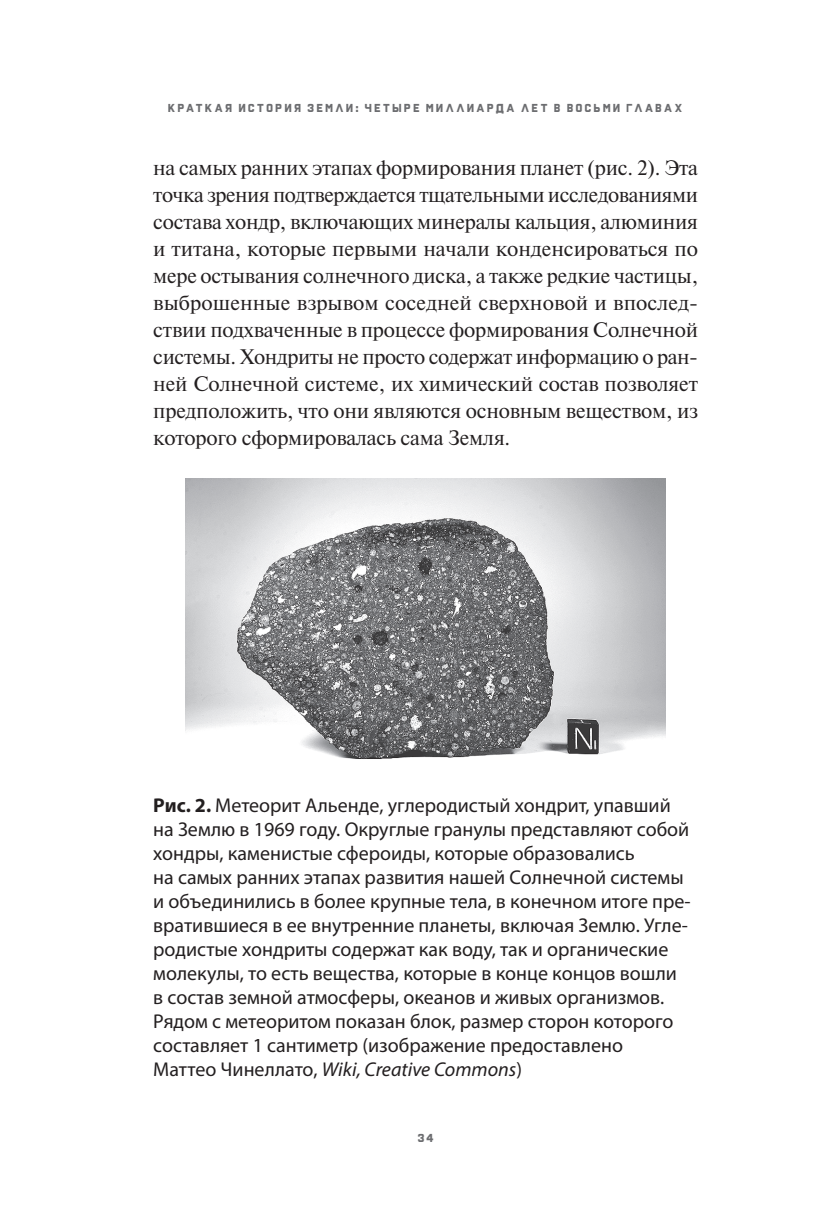
<style>
.page{position:relative;width:823px;height:1219px;background:#fff}
.page>*{position:absolute;margin:0;border:0;box-sizing:border-box;transform-origin:0 0}
.t1{font:21px/27px "Newton C";letter-spacing:-.01em;color:#231f20;text-align:justify}
.t2{font:20px/24px "Myriad Pro";color:#231f20}
.t3{font:700 12px "Reload Alt Cyrilicby STELORQ";letter-spacing:.175em;color:#6c6d70}
.s1{font-weight:700}
.s2{font-style:italic}
</style>
<div class="page">
<img style="left:185px;top:479px;width:480px;height:280px">
<p class="t3" style="left:168px;top:100px;width:515px">КРАТКАЯ ИСТОРИЯ ЗЕМЛИ: ЧЕТЫРЕ МИЛЛИАРДА ЛЕТ В ВОСЬМИ ГЛАВАХ</p>
<p class="t1" style="left:153px;top:155px;width:546px">на самых ранних этапах формирования планет (рис. 2). Эта точка зрения подтверждается тщательными исследованиями состава хондр, включающих минералы кальция, алюминия и титана, которые первыми начали конденсироваться по мере остывания солнечного диска, а также редкие частицы, выброшенные взрывом соседней сверхновой и впослед&shy;ствии подхваченные в процессе формирования Солнечной системы. Хондриты не просто содержат информацию о ран&shy;ней Солнечной системе, их химический состав позволяет предположить, что они являются основным веществом, из которого сформировалась сама Земля.</p>
<p class="t2" style="left:153px;top:793px;width:538px"><span class="s1">Рис. 2.</span> Метеорит Альенде, углеродистый хондрит, упавший на Землю в 1969 году. Округлые гранулы представляют собой хондры, каменистые сфероиды, которые образовались<br>на самых ранних этапах развития нашей Солнечной системы и объединились в более крупные тела, в конечном итоге пре&shy;вратившиеся в ее внутренние планеты, включая Землю. Угле&shy;родистые хондриты содержат как воду, так и органические молекулы, то есть вещества, которые в конце концов вошли в состав земной атмосферы, океанов и живых организмов.<br>Рядом с метеоритом показан блок, размер сторон которого составляет 1 сантиметр (изображение предоставлено Маттео Чинеллато, <span class="s2">Wiki, Creative Commons</span>)</p>
<p class="t3" style="left:417px;top:1131px;width:18px">34</p>
</div>
